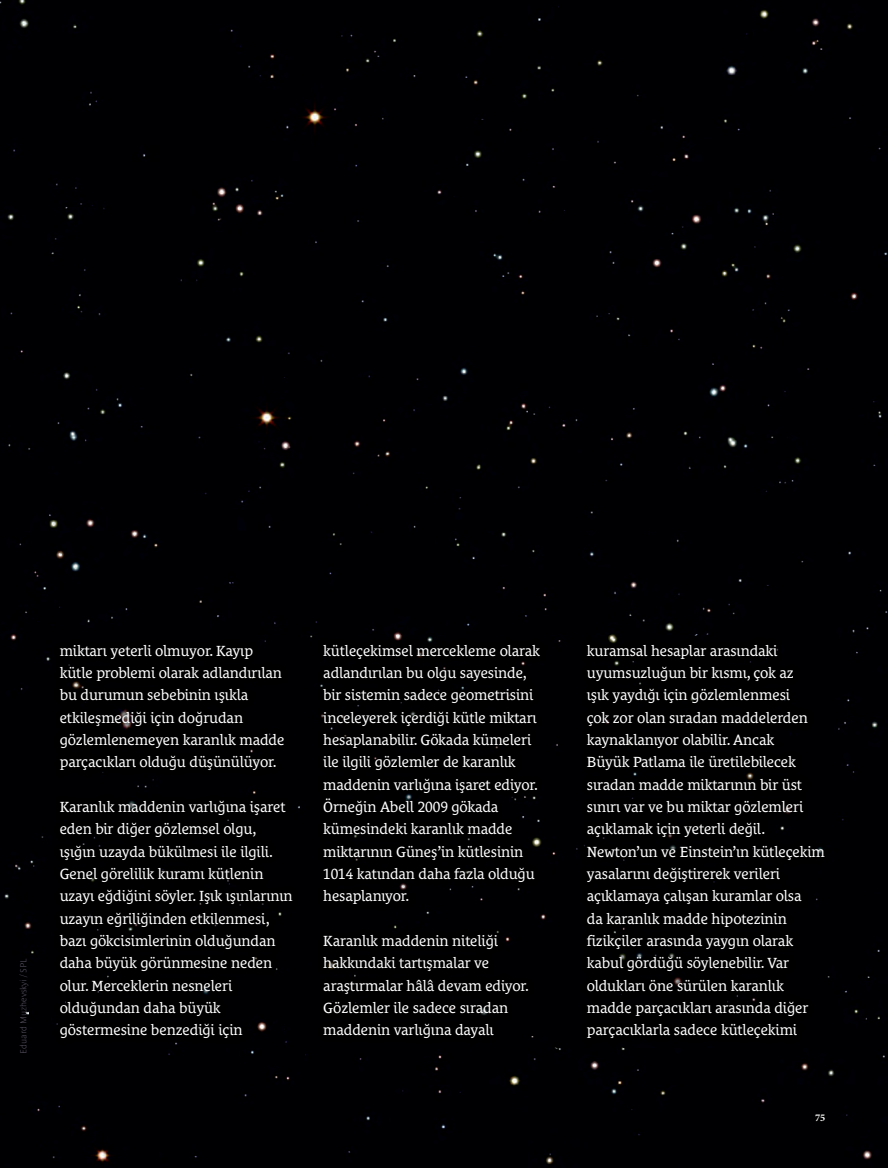
<style>
.page{position:relative;width:888px;height:1168px;background:#fff}
.page>*{position:absolute;margin:0;border:0;box-sizing:border-box;transform-origin:0 0}
.t1{font:15px/22.4px "Le Monde Courrier Pro";letter-spacing:-.01em;color:#fff}
.t2{font:700 10.35px "Minion Pro";color:#fff}
.t3{font:300 expanded 9px "Le Monde Sans Pro";letter-spacing:-.01em;color:#625c6e}
</style>
<div class="page">
<div style="left:0;top:0;width:888px;height:1167px;background:#000002"></div>
<div style="left:51px;top:636px;width:782px;height:411px;background:#000001"></div>
<img style="left:20px;top:958px;width:8px;height:94px">
<p class="t3" style="left:20px;top:1053px;width:97px;rotate:-90deg">Eduard Muzhevskyi / SPL</p>
<p class="t1" style="left:60px;top:640px;width:226px">miktarı yeterli olmuyor. Kayıp kütle problemi olarak adlandırılan bu durumun sebebinin ışıkla etkileşmediği için doğrudan gözlemlenemeyen karanlık madde parçacıkları olduğu düşünülüyor.</p>
<p class="t1" style="left:60px;top:796px;width:234px">Karanlık maddenin varlığına işaret eden bir diğer gözlemsel olgu, ışığın uzayda bükülmesi ile ilgili.<br>Genel görelilik kuramı kütlenin uzayı eğdiğini söyler. Işık ışınlarının uzayın eğriliğinden etkilenmesi, bazı gökcisimlerinin olduğundan daha büyük görünmesine neden olur. Merceklerin nesneleri olduğundan daha büyük göstermesine benzediği için</p>
<p class="t1" style="left:323px;top:640px;width:218px">kütleçekimsel mercekleme olarak adlandırılan bu olgu sayesinde, bir sistemin sadece geometrisini inceleyerek içerdiği kütle miktarı hesaplanabilir. Gökada kümeleri ile ilgili gözlemler de karanlık maddenin varlığına işaret ediyor.<br>Örneğin Abell 2009 gökada kümesindeki karanlık madde miktarının Güneş’in kütlesinin<br>1014 katından daha fazla olduğu hesaplanıyor.</p>
<p class="t1" style="left:323px;top:930px;width:207px">Karanlık maddenin niteliği hakkındaki tartışmalar ve araştırmalar hâlâ devam ediyor.<br>Gözlemler ile sadece sıradan maddenin varlığına dayalı</p>
<p class="t1" style="left:587px;top:640px;width:239px">kuramsal hesaplar arasındaki uyumsuzluğun bir kısmı, çok az<br>ışık yaydığı için gözlemlenmesi<br>çok zor olan sıradan maddelerden kaynaklanıyor olabilir. Ancak<br>Büyük Patlama ile üretilebilecek sıradan madde miktarının bir üst sınırı var ve bu miktar gözlemleri açıklamak için yeterli değil.<br>Newton’un ve Einstein’ın kütleçekim yasalarını değiştirerek verileri açıklamaya çalışan kuramlar olsa<br>da karanlık madde hipotezinin fizikçiler arasında yaygın olarak kabul gördüğü söylenebilir. Var oldukları öne sürülen karanlık madde parçacıkları arasında diğer parçacıklarla sadece kütleçekimi</p>
<p class="t2" style="left:815px;top:1111px;width:12px">75</p>
</div>
